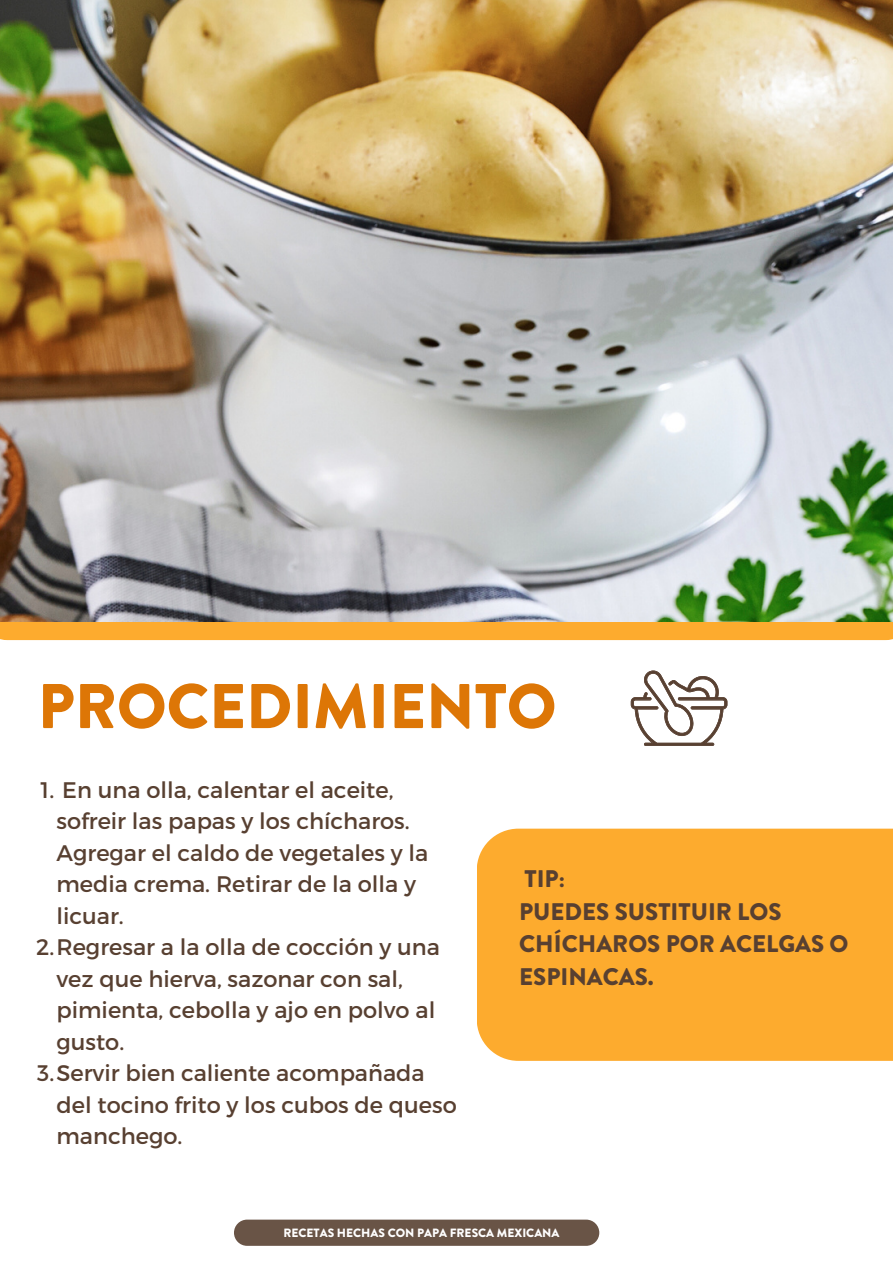
<style>
.page{position:relative;width:893px;height:1264px;background:#fff}
.page>*{position:absolute;margin:0;border:0;box-sizing:border-box;transform-origin:0 0}
.t1{font:900 63px "Brandon Grotesque";color:#dd7606}
.t2{font:900 24px/32.5px "Brandon Grotesque";color:#584031}
.t3{font:22.5px/31.5px "Montserrat";color:#584031}
.t4{font:900 12px "Brandon Grotesque";color:#fff}
</style>
<div class="page">
<div style="left:477px;top:828px;width:415px;height:232px;background:#fdab2e"></div>
<div style="left:234px;top:1219px;width:365px;height:26px;background:#695446;border-radius:13px"></div>
<svg style="left:630px;top:670px;width:97px;height:76px"></svg>
<div style="left:0;top:622px;width:892px;height:18px;background:#fdab2e"></div>
<img style="left:0;top:0;width:892px;height:622px">
<p class="t1" style="left:38px;top:662px;width:520px">PROCEDIMIENTO</p>
<p class="t3" style="left:56px;top:772px;width:373px;text-indent:-16px">1. En una olla, calentar el aceite, sofreir las papas y los chícharos.<br>Agregar el caldo de vegetales y la media crema. Retirar de la olla y licuar.</p>
<p class="t3" style="left:56px;top:930px;width:385px;text-indent:-20px">2.Regresar a la olla de cocción y una vez que hierva, sazonar con sal, pimienta, cebolla y ajo en polvo al gusto.</p>
<p class="t3" style="left:56px;top:1056px;width:402px;text-indent:-19px">3.Servir bien caliente acompañada del tocino frito y los cubos de queso manchego.</p>
<p class="t2" style="left:524px;top:862px;width:42px">TIP:</p>
<p class="t2" style="left:519px;top:895px;width:331px">PUEDES SUSTITUIR LOS<br>CHÍCHAROS POR ACELGAS O<br>ESPINACAS.</p>
<p class="t4" style="left:283px;top:1224px;width:277px">RECETAS HECHAS CON PAPA FRESCA MEXICANA</p>
</div>
